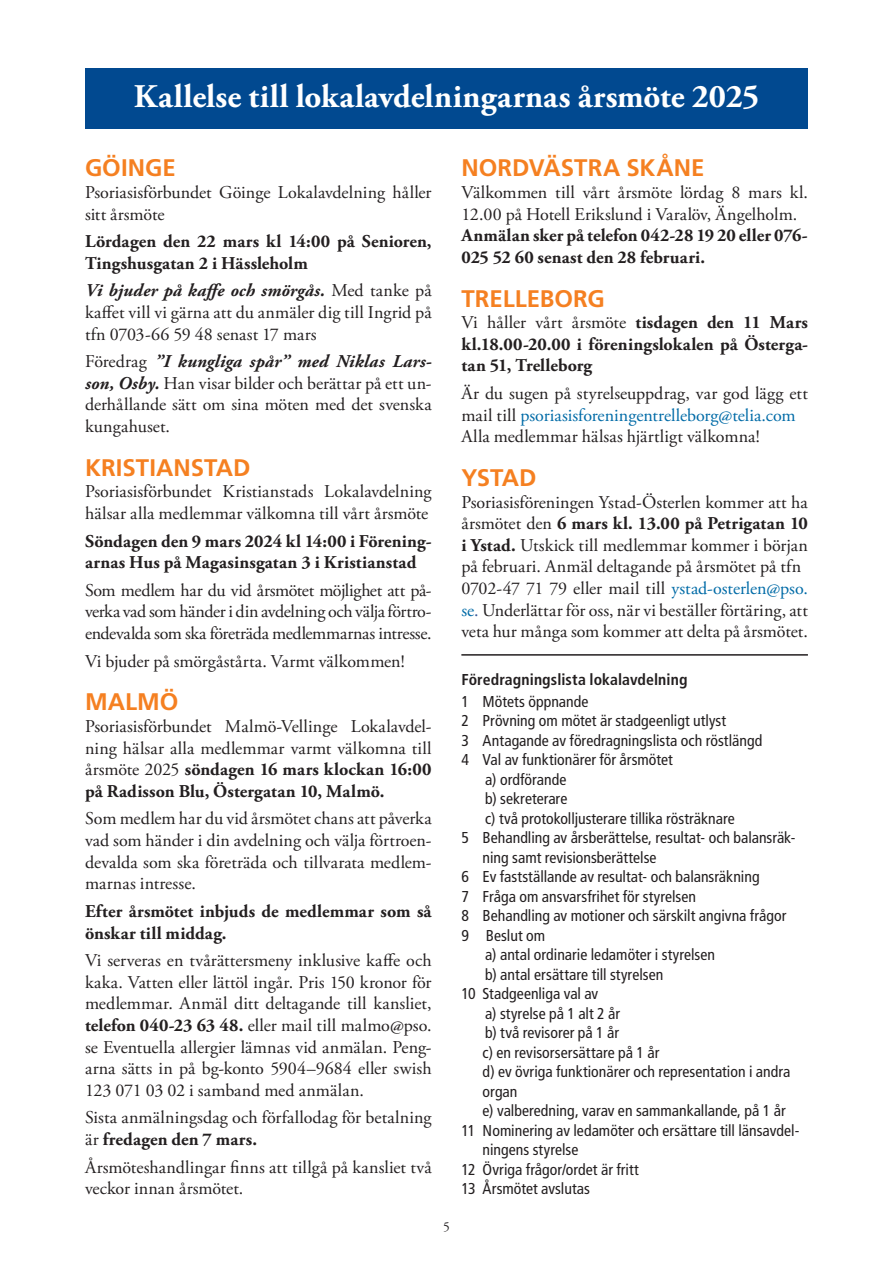
<style>
.page{position:relative;width:893px;height:1263px;background:#fff}
.page>*{position:absolute;margin:0;border:0;box-sizing:border-box;transform-origin:0 0}
.t1{font:700 33px "Adobe Garamond Pro";letter-spacing:.005em;color:#fff}
.Kallelse_rub{font:700 24px "Frutiger LT Std";color:#f58021}
.det_händer_rub{font:700 24px "Frutiger LT Std";color:#f58021}
.Brödtest_PSO{font:18px/21.6px "Adobe Garamond Pro";color:#231f20;text-align:justify}
.Brödtest_PSO-2{font:700 18px/21.6px "Adobe Garamond Pro";letter-spacing:.005em;color:#231f20}
.Brödtest_PSO-3{font:condensed 15.75px/19.5px "Frutiger LT Std";color:#231f20}
.Brödtest_PSO-4{font:700 condensed 15.75px "Frutiger LT Std";letter-spacing:.005em;color:#231f20}
.t2{font:13.5px "Adobe Garamond Pro";color:#231f20}
.s1{font-weight:700;font-style:italic}
.s2{font-weight:700}
.s3{font-weight:400}
.s4{color:#006ba7}
.s5{color:#365899}
</style>
<div class="page">
<div style="left:85px;top:68px;width:723px;height:61px;background:#014990"></div>
<hr style="left:461px;top:654px;width:347px;height:2px;background:#231f20">
<p class="t1" style="left:134px;top:77px;width:627px">Kallelse till lokalavdelningarnas årsmöte 2025</p>
<p class="det_händer_rub" style="left:85px;top:154px;width:92px">GÖINGE</p>
<p class="Brödtest_PSO" style="left:85px;top:182px;width:348px">Psoriasisförbundet Göinge Lokalavdelning håller sitt årsmöte</p>
<p class="Brödtest_PSO-2" style="left:85px;top:231px;width:348px">Lördagen den 22 mars kl 14:00 på Senioren,<br>Tingshusgatan 2 i Hässleholm</p>
<p class="Brödtest_PSO" style="left:85px;top:281px;width:348px"><span class="s1">Vi bjuder på kaffe och smörgås.</span> Med tanke på kaffet vill vi gärna att du anmäler dig till Ingrid på tfn 0703-66 59 48 senast 17 mars</p>
<p class="Brödtest_PSO" style="left:85px;top:351px;width:348px">Föredrag <span class="s1">”I kungliga spår” med Niklas Lars&shy;son, Osby.</span> Han visar bilder och berättar på ett un&shy;derhållande sätt om sina möten med det svenska kungahuset.</p>
<p class="Kallelse_rub" style="left:85px;top:453px;width:167px">KRISTIANSTAD</p>
<p class="Brödtest_PSO" style="left:85px;top:482px;width:348px">Psoriasisförbundet Kristianstads Lokalavdelning hälsar alla medlemmar välkomna till vårt årsmöte</p>
<p class="Brödtest_PSO-2" style="left:85px;top:530px;width:348px">Söndagen den 9 mars 2024 kl 14:00 i Förening&shy;arnas Hus på Magasinsgatan 3 i Kristianstad</p>
<p class="Brödtest_PSO" style="left:85px;top:580px;width:348px">Som medlem har du vid årsmötet möjlighet att på&shy;verka vad som händer i din avdelning och välja förtro&shy;endevalda som ska företräda medlemmarnas intresse.</p>
<p class="Brödtest_PSO" style="left:85px;top:651px;width:321px">Vi bjuder på smörgåstårta. Varmt välkommen!</p>
<p class="Kallelse_rub" style="left:85px;top:688px;width:95px">MALMÖ</p>
<p class="Brödtest_PSO" style="left:85px;top:716px;width:348px">Psoriasisförbundet Malmö-Vellinge Lokalavdel&shy;ning hälsar alla medlemmar varmt välkomna till årsmöte 2025 <span class="s2">söndagen 16 mars klockan 16:00 på Radisson Blu, Östergatan 10, Malmö.</span></p>
<p class="Brödtest_PSO" style="left:85px;top:809px;width:348px">Som medlem har du vid årsmötet chans att påverka vad som händer i din avdelning och välja förtroen&shy;devalda som ska företräda och tillvarata medlem&shy;marnas intresse.</p>
<p class="Brödtest_PSO-2" style="left:85px;top:901px;width:348px">Efter årsmötet inbjuds de medlemmar som så önskar till middag.</p>
<p class="Brödtest_PSO" style="left:85px;top:950px;width:348px">Vi serveras en tvårättersmeny inklusive kaffe och kaka. Vatten eller lättöl ingår. Pris 150 kronor för medlemmar. Anmäl ditt deltagande till kansliet, <span class="s2">telefon 040-23 63 48.</span> eller mail till malmo@pso. se Eventuella allergier lämnas vid anmälan. Peng&shy;arna sätts in på bg-konto 5904–9684 eller swish 123 071 03 02 i samband med anmälan.</p>
<p class="Brödtest_PSO" style="left:85px;top:1107px;width:348px">Sista anmälningsdag och förfallodag för betalning är <span class="s2">fredagen den 7 mars.</span></p>
<p class="Brödtest_PSO" style="left:85px;top:1157px;width:348px">Årsmöteshandlingar finns att tillgå på kansliet två veckor innan årsmötet.</p>
<p class="Kallelse_rub" style="left:461px;top:154px;width:245px">NORDVÄSTRA SKÅNE</p>
<p class="Brödtest_PSO" style="left:461px;top:182px;width:348px">Välkommen till vårt årsmöte lördag 8 mars kl.<br>12.00 på Hotell Erikslund i Varalöv, Ängelholm.</p>
<p class="Brödtest_PSO-2" style="left:461px;top:225px;width:348px">Anmälan sker på telefon 042-28 19 20 eller 076-<br>025 52 60 senast den 28 februari.</p>
<p class="Kallelse_rub" style="left:461px;top:284px;width:145px">TRELLEBORG</p>
<p class="Brödtest_PSO-2" style="left:461px;top:312px;width:348px;text-align:justify"><span class="s3">Vi håller vårt årsmöte</span> tisdagen den 11 Mars kl.18.00-20.00 i föreningslokalen på Österga&shy;tan 51, Trelleborg</p>
<p class="Brödtest_PSO" style="left:461px;top:383px;width:348px">Är du sugen på styrelseuppdrag, var god lägg ett mail till <span class="s4">psoriasisforeningentrelleborg@telia.com</span></p>
<p class="Brödtest_PSO" style="left:461px;top:426px;width:300px">Alla medlemmar hälsas hjärtligt välkomna!</p>
<p class="Kallelse_rub" style="left:461px;top:464px;width:77px">YSTAD</p>
<p class="Brödtest_PSO" style="left:461px;top:492px;width:348px">Psoriasisföreningen Ystad-Österlen kommer att ha årsmötet den <span class="s2">6 mars kl. 13.00 på Petrigatan 10 i Ystad.</span> Utskick till medlemmar kommer i början på februari. Anmäl deltagande på årsmötet på tfn</p>
<p class="Brödtest_PSO" style="left:461px;top:578px;width:348px">0702-47 71 79 eller mail till <span class="s4">ystad-osterlen@pso. se</span><span class="s5">.</span> Underlättar för oss, när vi beställer förtäring, att veta hur många som kommer att delta på årsmötet.</p>
<p class="Brödtest_PSO-4" style="left:461px;top:670px;width:228px">Föredragningslista lokalavdelning</p>
<p class="Brödtest_PSO-3" style="left:461px;top:691px;width:129px">1 Mötets öppnande</p>
<p class="Brödtest_PSO-3" style="left:461px;top:711px;width:266px">2 Prövning om mötet är stadgeenligt utlyst</p>
<p class="Brödtest_PSO-3" style="left:461px;top:730px;width:302px">3 Antagande av föredragningslista och röstlängd</p>
<p class="Brödtest_PSO-3" style="left:461px;top:750px;width:213px">4 Val av funktionärer för årsmötet</p>
<p class="Brödtest_PSO-3" style="left:485px;top:769px;width:83px">a) ordförande</p>
<p class="Brödtest_PSO-3" style="left:485px;top:789px;width:84px">b) sekreterare</p>
<p class="Brödtest_PSO-3" style="left:485px;top:808px;width:251px">c) två protokolljusterare tillika rösträknare</p>
<p class="Brödtest_PSO-3" style="left:483px;top:828px;width:314px;text-indent:-21px">5 Behandling av årsberättelse, resultat- och balansräk&shy;ning samt revisionsberättelse</p>
<p class="Brödtest_PSO-3" style="left:461px;top:867px;width:300px">6 Ev fastställande av resultat- och balansräkning</p>
<p class="Brödtest_PSO-3" style="left:461px;top:886px;width:236px">7 Fråga om ansvarsfrihet för styrelsen</p>
<p class="Brödtest_PSO-3" style="left:461px;top:906px;width:327px">8 Behandling av motioner och särskilt angivna frågor</p>
<p class="Brödtest_PSO-3" style="left:461px;top:925px;width:85px">9 Beslut om</p>
<p class="Brödtest_PSO-3" style="left:485px;top:945px;width:231px">a) antal ordinarie ledamöter i styrelsen</p>
<p class="Brödtest_PSO-3" style="left:485px;top:964px;width:180px">b) antal ersättare till styrelsen</p>
<p class="Brödtest_PSO-3" style="left:461px;top:984px;width:138px">10 Stadgeenliga val av</p>
<p class="Brödtest_PSO-3" style="left:485px;top:1003px;width:136px">a) styrelse på 1 alt 2 år</p>
<p class="Brödtest_PSO-3" style="left:485px;top:1023px;width:135px">b) två revisorer på 1 år</p>
<p class="Brödtest_PSO-3" style="left:483px;top:1042px;width:309px">c) en revisorsersättare på 1 år<br>d) ev övriga funktionärer och representation i andra organ</p>
<p class="Brödtest_PSO-3" style="left:483px;top:1101px;width:305px">e) valberedning, varav en sammankallande, på 1 år</p>
<p class="Brödtest_PSO-3" style="left:483px;top:1120px;width:318px;text-indent:-21px">11 Nominering av ledamöter och ersättare till länsavdel&shy;ningens styrelse</p>
<p class="Brödtest_PSO-3" style="left:461px;top:1159px;width:179px">12 Övriga frågor/ordet är fritt</p>
<p class="Brödtest_PSO-3" style="left:461px;top:1179px;width:130px">13 Årsmötet avslutas</p>
<p class="t2" style="left:443px;top:1219px;width:8px">5</p>
</div>
